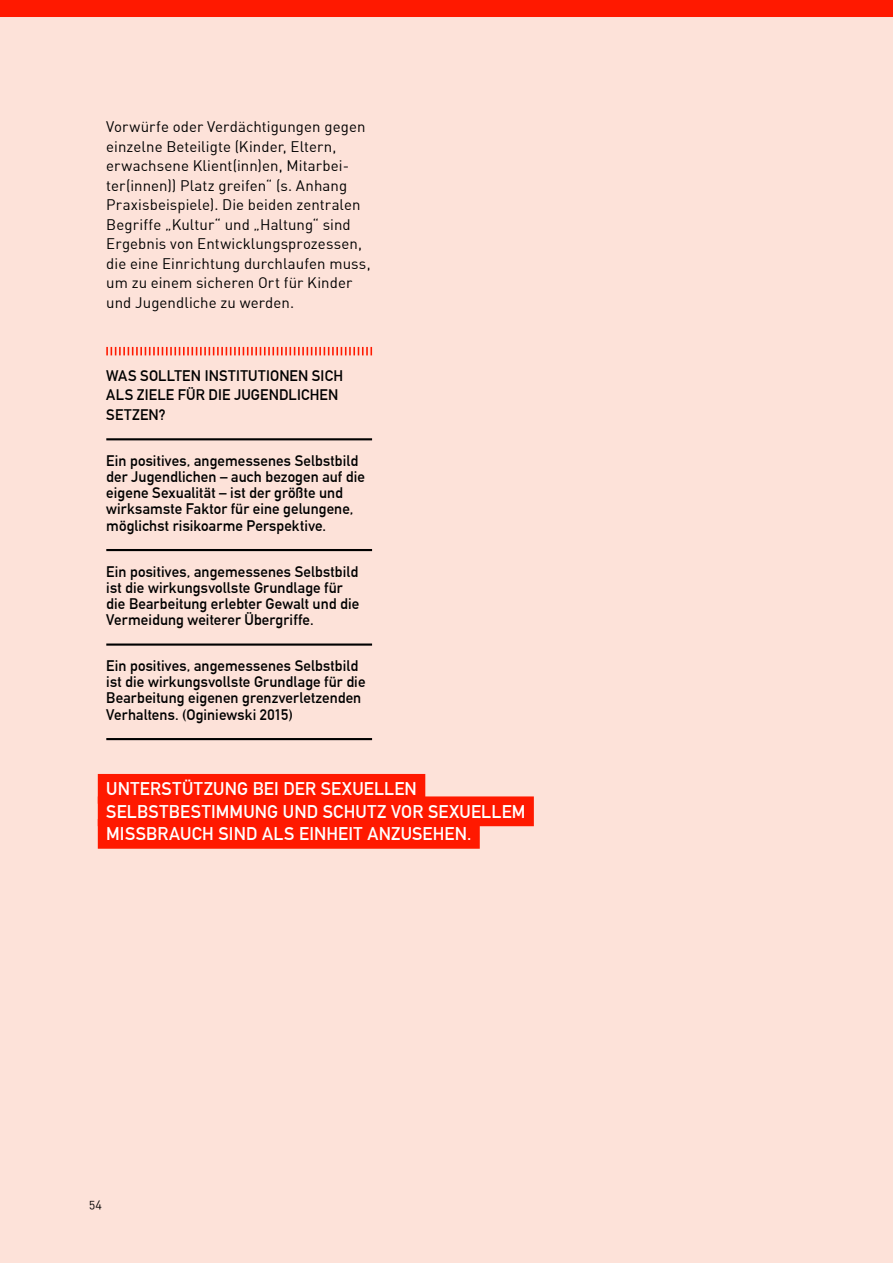
<style>
.page{position:relative;width:893px;height:1263px;background:#fde2d9}
.page>*{position:absolute;margin:0;border:0;box-sizing:border-box;transform-origin:0 0}
.t1{font:700 18px "DIN Alternate";letter-spacing:.005em;color:#fff}
.t2{font:700 15px/16.2px "DIN Alternate";letter-spacing:.005em;color:#000}
.t3{font:15px/19.5px "DIN Alternate";letter-spacing:.005em;color:#000}
.t4{font:12px "DIN Alternate";color:#000}
</style>
<div class="page">
<div style="left:0;top:0;width:893px;height:17px;background:#ff1900"></div>
<svg style="left:106px;top:347px;width:266px;height:8px"></svg>
<hr style="left:106px;top:438px;width:266px;height:2px;background:#000">
<hr style="left:106px;top:549px;width:266px;height:2px;background:#000">
<hr style="left:106px;top:643px;width:266px;height:3px;background:#000">
<hr style="left:106px;top:738px;width:266px;height:2px;background:#000">
<div style="left:98px;top:774px;width:327px;height:30px;background:#ff1900"></div>
<div style="left:98px;top:796px;width:436px;height:30px;background:#ff1900"></div>
<div style="left:98px;top:819px;width:382px;height:30px;background:#ff1900"></div>
<p class="t3" style="left:106px;top:117px;width:266px">Vorwürfe oder Verdächtigungen gegen einzelne Beteiligte (Kinder, Eltern, erwachsene Klient(inn)en, Mitarbei&shy;ter(innen)) Platz greifen“ (s. Anhang Praxisbeispiele). Die beiden zentralen Begriffe „Kultur“ und „Haltung“ sind Ergebnis von Entwicklungsprozessen, die eine Einrichtung durchlaufen muss, um zu einem sicheren Ort für Kinder und Jugendliche zu werden.</p>
<p class="t2" style="left:106px;top:367px;width:62px">Was sollten</p>
<p class="t2" style="left:205px;top:367px;width:13px">Instit</p>
<p class="t2" style="left:248px;top:367px;width:41px">utionen</p>
<p class="t2" style="left:312px;top:367px;width:33px">sich</p>
<p class="t2" style="left:106px;top:386px;width:10px">als</p>
<p class="t2" style="left:137px;top:386px;width:16px">Ziele</p>
<p class="t2" style="left:178px;top:386px;width:83px">für die Jugendli</p>
<p class="t2" style="left:301px;top:386px;width:28px">chen</p>
<p class="t2" style="left:106px;top:406px;width:10px">setzen</p>
<p class="t2" style="left:159px;top:406px;width:8px">?</p>
<p class="t2" style="left:106px;top:451px;width:260px">Ein positives, angemessenes Selbstbild der Jugendlichen – auch bezogen auf die eigene Sexualität – ist der größte und wirksamste Faktor für eine gelungene, möglichst risikoarme Perspektive.</p>
<p class="t2" style="left:106px;top:562px;width:254px">Ein positives, angemessenes Selbstbild ist die wirkungsvollste Grundlage für die Bearbeitung erlebter Gewalt und die Vermeidung weiterer Übergriffe.</p>
<p class="t2" style="left:106px;top:657px;width:261px">Ein positives, angemessenes Selbstbild ist die wirkungsvollste Grundlage für die Bearbeitung eigenen grenzverletzenden Verhaltens. (Oginiewski 2015)</p>
<p class="t1" style="left:106px;top:775px;width:12px">Unte</p>
<p class="t1" style="left:150px;top:775px;width:23px">rstütz</p>
<p class="t1" style="left:213px;top:775px;width:49px">ung bei</p>
<p class="t1" style="left:283px;top:775px;width:92px">der sexuellen</p>
<p class="t1" style="left:106px;top:798px;width:22px">Selbstbestimm</p>
<p class="t1" style="left:243px;top:798px;width:239px">ung und Schutz VOR sexuelle</p>
<p class="t1" style="left:512px;top:798px;width:15px">M</p>
<p class="t1" style="left:106px;top:820px;width:24px">Missb</p>
<p class="t1" style="left:157px;top:820px;width:72px">rauch sind</p>
<p class="t1" style="left:262px;top:820px;width:12px">als</p>
<p class="t1" style="left:299px;top:820px;width:80px">Einheit anz</p>
<p class="t1" style="left:401px;top:820px;width:72px">usehen.</p>
<p class="t4" style="left:89px;top:1196px;width:14px">54</p>
</div>
